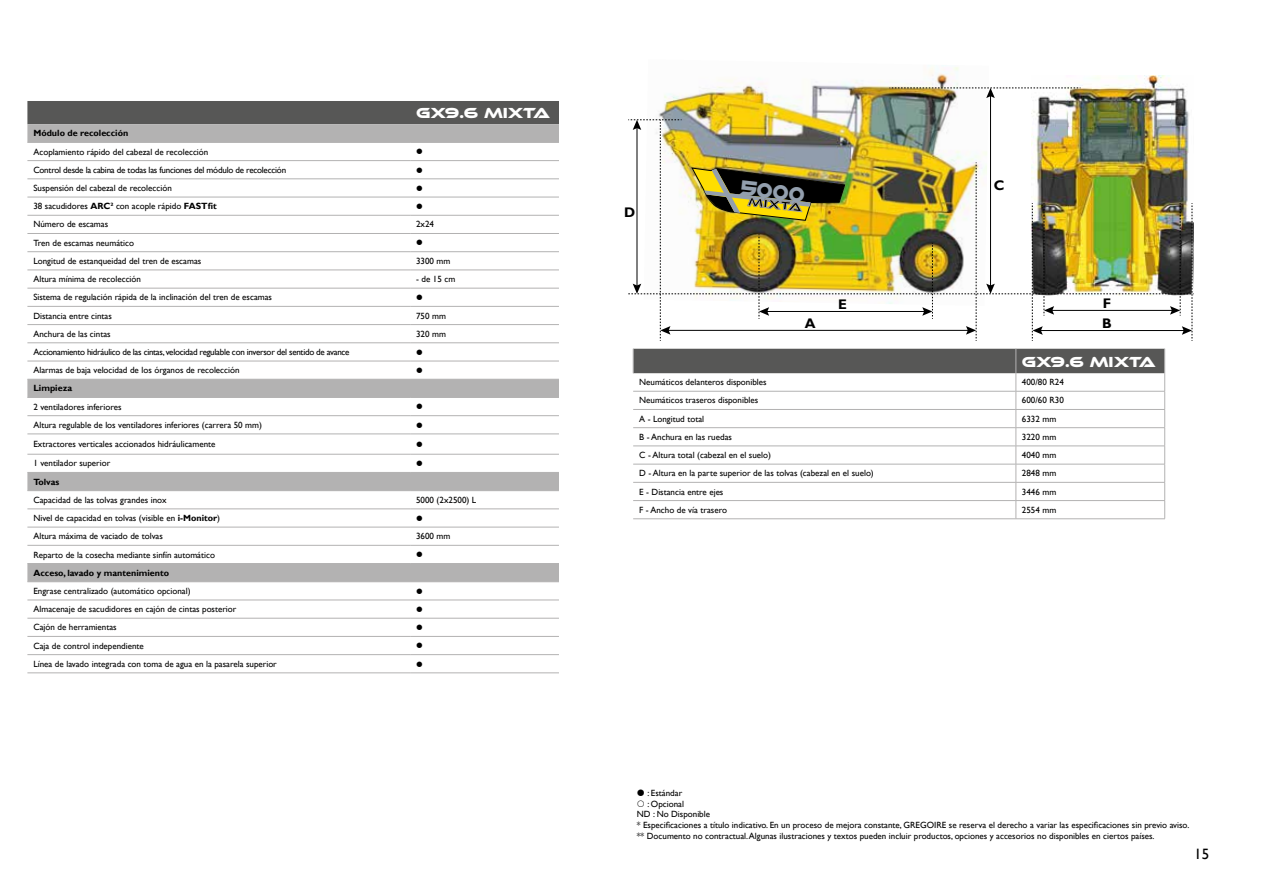
<style>
.page{position:relative;width:1263px;height:893px;background:#fff}
.page>*{position:absolute;margin:0;border:0;box-sizing:border-box;transform-origin:0 0}
.t1{font:29.7px "Vermin Vibes Roundhouse";color:#939fae}
.t2{font:15px "Ethnocentric Rg";letter-spacing:-.02em;color:#fff}
.t3{font:15px "Gill Sans";color:#000}
.t4{font:700 13.95px "Gill Sans";color:#000}
.t5{font:12.45px "Ethnocentric Rg";color:#000}
.t6{font:9px/18.1px "Gill Sans";color:#000}
.t7{font:9px/18.1px "Gill Sans";letter-spacing:-.03em;color:#000}
.t8{font:700 9px "Gill Sans";color:#000}
.s1{font-weight:700}
</style>
<div class="page">
<div style="left:27px;top:101px;width:532px;height:23px;background:#575756"></div>
<svg style="left:27px;top:124px;width:532px;height:457px"></svg>
<hr style="left:27px;top:142px;width:383px;height:1px;background:#b3b2b2">
<hr style="left:410px;top:142px;width:149px;height:1px;background:#b3b2b2">
<hr style="left:27px;top:160px;width:383px;height:1px;background:#b3b2b2">
<hr style="left:410px;top:160px;width:149px;height:1px;background:#b3b2b2">
<hr style="left:27px;top:178px;width:383px;height:1px;background:#b3b2b2">
<hr style="left:410px;top:178px;width:149px;height:1px;background:#b3b2b2">
<hr style="left:27px;top:197px;width:383px;height:1px;background:#b3b2b2">
<hr style="left:410px;top:197px;width:149px;height:1px;background:#b3b2b2">
<hr style="left:27px;top:215px;width:383px;height:1px;background:#b3b2b2">
<hr style="left:410px;top:215px;width:149px;height:1px;background:#b3b2b2">
<hr style="left:27px;top:233px;width:383px;height:1px;background:#b3b2b2">
<hr style="left:410px;top:233px;width:149px;height:1px;background:#b3b2b2">
<hr style="left:27px;top:251px;width:383px;height:1px;background:#b3b2b2">
<hr style="left:410px;top:251px;width:149px;height:1px;background:#b3b2b2">
<hr style="left:27px;top:270px;width:383px;height:1px;background:#b3b2b2">
<hr style="left:410px;top:270px;width:149px;height:1px;background:#b3b2b2">
<hr style="left:27px;top:288px;width:383px;height:1px;background:#b3b2b2">
<hr style="left:410px;top:288px;width:149px;height:1px;background:#b3b2b2">
<hr style="left:27px;top:306px;width:383px;height:1px;background:#b3b2b2">
<hr style="left:410px;top:306px;width:149px;height:1px;background:#b3b2b2">
<hr style="left:27px;top:324px;width:383px;height:1px;background:#b3b2b2">
<hr style="left:410px;top:324px;width:149px;height:1px;background:#b3b2b2">
<hr style="left:27px;top:342px;width:383px;height:1px;background:#b3b2b2">
<hr style="left:410px;top:342px;width:149px;height:1px;background:#b3b2b2">
<hr style="left:27px;top:361px;width:383px;height:1px;background:#b3b2b2">
<hr style="left:410px;top:361px;width:149px;height:1px;background:#b3b2b2">
<hr style="left:27px;top:379px;width:383px;height:1px;background:#b3b2b2">
<hr style="left:410px;top:379px;width:149px;height:1px;background:#b3b2b2">
<hr style="left:27px;top:397px;width:383px;height:1px;background:#b3b2b2">
<hr style="left:410px;top:397px;width:149px;height:1px;background:#b3b2b2">
<hr style="left:27px;top:415px;width:383px;height:1px;background:#b3b2b2">
<hr style="left:410px;top:415px;width:149px;height:1px;background:#b3b2b2">
<hr style="left:27px;top:433px;width:383px;height:1px;background:#b3b2b2">
<hr style="left:410px;top:433px;width:149px;height:1px;background:#b3b2b2">
<hr style="left:27px;top:454px;width:383px;height:1px;background:#b3b2b2">
<hr style="left:410px;top:454px;width:149px;height:1px;background:#b3b2b2">
<hr style="left:27px;top:472px;width:383px;height:1px;background:#b3b2b2">
<hr style="left:410px;top:472px;width:149px;height:1px;background:#b3b2b2">
<hr style="left:27px;top:490px;width:383px;height:1px;background:#b3b2b2">
<hr style="left:410px;top:490px;width:149px;height:1px;background:#b3b2b2">
<hr style="left:410px;top:508px;width:149px;height:1px;background:#b3b2b2">
<hr style="left:410px;top:527px;width:149px;height:1px;background:#b3b2b2">
<hr style="left:410px;top:545px;width:149px;height:1px;background:#b3b2b2">
<hr style="left:27px;top:563px;width:383px;height:1px;background:#b3b2b2">
<hr style="left:410px;top:563px;width:149px;height:1px;background:#b3b2b2">
<hr style="left:27px;top:581px;width:383px;height:1px;background:#b3b2b2">
<hr style="left:410px;top:581px;width:149px;height:1px;background:#b3b2b2">
<hr style="left:410px;top:600px;width:149px;height:1px;background:#b3b2b2">
<hr style="left:410px;top:618px;width:149px;height:1px;background:#b3b2b2">
<hr style="left:410px;top:636px;width:149px;height:1px;background:#b3b2b2">
<hr style="left:410px;top:654px;width:149px;height:1px;background:#b3b2b2">
<hr style="left:410px;top:672px;width:149px;height:1px;background:#b3b2b2">
<hr style="left:27px;top:508px;width:383px;height:1px;background:#b3b2b2">
<hr style="left:27px;top:527px;width:383px;height:1px;background:#b3b2b2">
<hr style="left:27px;top:545px;width:383px;height:1px;background:#b3b2b2">
<hr style="left:27px;top:600px;width:383px;height:1px;background:#b3b2b2">
<hr style="left:27px;top:618px;width:383px;height:1px;background:#b3b2b2">
<hr style="left:27px;top:636px;width:383px;height:1px;background:#b3b2b2">
<hr style="left:27px;top:654px;width:383px;height:1px;background:#b3b2b2">
<hr style="left:27px;top:672px;width:383px;height:1px;background:#b3b2b2">
<img style="left:644px;top:65px;width:345px;height:55px">
<img style="left:1031px;top:75px;width:158px;height:45px">
<hr style="left:990px;top:95px;width:1px;height:192px;background:#000">
<svg style="left:889px;top:88px;width:192px;height:10px"></svg>
<img style="left:628px;top:120px;width:565px;height:221px">
<svg style="left:633px;top:349px;width:532px;height:170px"></svg>
<svg style="left:417px;top:149px;width:5px;height:5px"></svg>
<svg style="left:417px;top:167px;width:5px;height:6px"></svg>
<svg style="left:417px;top:185px;width:5px;height:6px"></svg>
<svg style="left:417px;top:204px;width:5px;height:5px"></svg>
<svg style="left:417px;top:240px;width:5px;height:5px"></svg>
<svg style="left:417px;top:295px;width:5px;height:5px"></svg>
<svg style="left:417px;top:349px;width:5px;height:6px"></svg>
<svg style="left:417px;top:367px;width:5px;height:6px"></svg>
<svg style="left:417px;top:404px;width:5px;height:5px"></svg>
<svg style="left:417px;top:422px;width:5px;height:6px"></svg>
<svg style="left:417px;top:441px;width:5px;height:6px"></svg>
<svg style="left:417px;top:461px;width:5px;height:5px"></svg>
<svg style="left:417px;top:515px;width:5px;height:6px"></svg>
<svg style="left:417px;top:552px;width:5px;height:5px"></svg>
<p class="t8" style="left:33px;top:128px;width:96px">Módulo de recolección</p>
<p class="t6" style="left:33px;top:143px;width:254px">Acoplamiento rápido del cabezal de recolección<br>Control desde la cabina de todas las funciones del módulo de recolección Suspensión del cabezal de recolección<br>38 sacudidores <span class="s1">ARC²</span> con acople rápido <span class="s1">FASTfit<br></span>Número de escamas</p>
<p class="t6" style="left:33px;top:234px;width:169px">Tren de escamas neumático<br>Longitud de estanqueidad del tren de escamas</p>
<h2 class="t2" style="left:416px;top:104px;width:136px">GX9.6 MIXTA</h2>
<p class="t6" style="left:416px;top:216px;width:19px">2x24</p>
<p class="t6" style="left:416px;top:252px;width:36px">3300 mm</p>
<p class="t6" style="left:33px;top:270px;width:109px">Altura mínima de recolección</p>
<p class="t6" style="left:416px;top:270px;width:41px">- de 15 cm</p>
<p class="t6" style="left:33px;top:288px;width:240px">Sistema de regulación rápida de la inclinación del tren de escamas<br>Distancia entre cintas</p>
<p class="t6" style="left:416px;top:307px;width:31px">750 mm</p>
<p class="t6" style="left:33px;top:325px;width:79px">Anchura de las cintas</p>
<p class="t6" style="left:416px;top:325px;width:31px">320 mm</p>
<p class="t7" style="left:33px;top:343px;width:318px">Accionamiento hidráulico de las cintas, velocidad regulable con inversor del sentido de avance<br>Alarmas de baja velocidad de los órganos de recolección</p>
<p class="t8" style="left:33px;top:383px;width:40px">Limpieza</p>
<p class="t6" style="left:33px;top:398px;width:230px">2 ventiladores inferiores<br>Altura regulable de los ventiladores inferiores (carrera 50 mm)</p>
<p class="t6" style="left:33px;top:435px;width:184px;line-height:19.2px">Extractores verticales accionados hidráulicamente<br>1 ventilador superior</p>
<p class="t8" style="left:33px;top:476px;width:27px">Tolvas</p>
<p class="t6" style="left:33px;top:491px;width:135px">Capacidad de las tolvas grandes inox</p>
<p class="t6" style="left:416px;top:491px;width:62px">5000 (2x2500) L</p>
<p class="t6" style="left:33px;top:509px;width:188px">Nivel de capacidad en tolvas (visible en <span class="s1">i-Monitor</span>)<br>Altura máxima de vaciado de tolvas</p>
<p class="t6" style="left:416px;top:527px;width:36px">3600 mm</p>
<p class="t6" style="left:33px;top:546px;width:183px">Reparto de la cosecha mediante sinfín automático</p>
<p class="t8" style="left:33px;top:567px;width:137px">Acceso, lavado y mantenimiento</p>
<p class="t6" style="left:33px;top:582px;width:245px">Engrase centralizado (automático opcional)<br>Almacenaje de sacudidores en cajón de cintas posterior<br>Cajón de herramientas<br>Caja de control independiente<br>Línea de lavado integrada con toma de agua en la pasarela superior</p>
<h3 class="t4" style="left:624px;top:204px;width:13px">D</h3>
<h1 class="t1" style="left:742px;top:177px;width:66px;rotate:6deg">5000</h1>
<h3 class="t5" style="left:749px;top:194px;width:56px;rotate:6deg">MIXTA</h3>
<h3 class="t4" style="left:805px;top:315px;width:12px">A</h3>
<h3 class="t4" style="left:838px;top:296px;width:10px">E</h3>
<h3 class="t4" style="left:994px;top:177px;width:12px">C</h3>
<h3 class="t4" style="left:1103px;top:295px;width:10px">F</h3>
<h3 class="t4" style="left:1102px;top:315px;width:11px">B</h3>
<h2 class="t2" style="left:1022px;top:352px;width:136px">GX9.6 MIXTA</h2>
<p class="t6" style="left:639px;top:373px;width:129px">Neumáticos delanteros disponibles</p>
<p class="t6" style="left:1022px;top:373px;width:43px">400/80 R24</p>
<p class="t6" style="left:639px;top:391px;width:121px">Neumáticos traseros disponibles</p>
<p class="t6" style="left:1022px;top:391px;width:43px">600/60 R30</p>
<p class="t6" style="left:639px;top:410px;width:66px">A - Longitud total</p>
<p class="t6" style="left:1022px;top:410px;width:36px">6332 mm</p>
<p class="t6" style="left:639px;top:428px;width:94px">B - Anchura en las ruedas</p>
<p class="t6" style="left:1022px;top:428px;width:36px">3220 mm</p>
<p class="t6" style="left:639px;top:446px;width:133px">C - Altura total (cabezal en el suelo)</p>
<p class="t6" style="left:1022px;top:446px;width:36px">4040 mm</p>
<p class="t6" style="left:639px;top:464px;width:236px">D - Altura en la parte superior de las tolvas (cabezal en el suelo)</p>
<p class="t6" style="left:1022px;top:464px;width:36px">2848 mm</p>
<p class="t6" style="left:639px;top:483px;width:86px">E - Distancia entre ejes</p>
<p class="t6" style="left:1022px;top:483px;width:36px">3446 mm</p>
<p class="t6" style="left:639px;top:501px;width:89px">F - Ancho de vía trasero</p>
<p class="t6" style="left:1022px;top:501px;width:36px">2554 mm</p>
<p class="t6" style="left:647px;top:784px;width:36px">: Estándar</p>
<p class="t6" style="left:647px;top:795px;width:38px">: Opcional</p>
<p class="t6" style="left:637px;top:805px;width:75px">ND : No Disponible</p>
<p class="t6" style="left:637px;top:816px;width:554px">* Especificaciones a título indicativo. En un proceso de mejora constante, GREGOIRE se reserva el derecho a variar las especificaciones sin previo aviso.</p>
<p class="t6" style="left:637px;top:827px;width:519px">** Documento no contractual. Algunas ilustraciones y textos pueden incluir productos, opciones y accesorios no disponibles en ciertos países.</p>
<h2 class="t3" style="left:1194px;top:846px;width:16px">15</h2>
</div>
